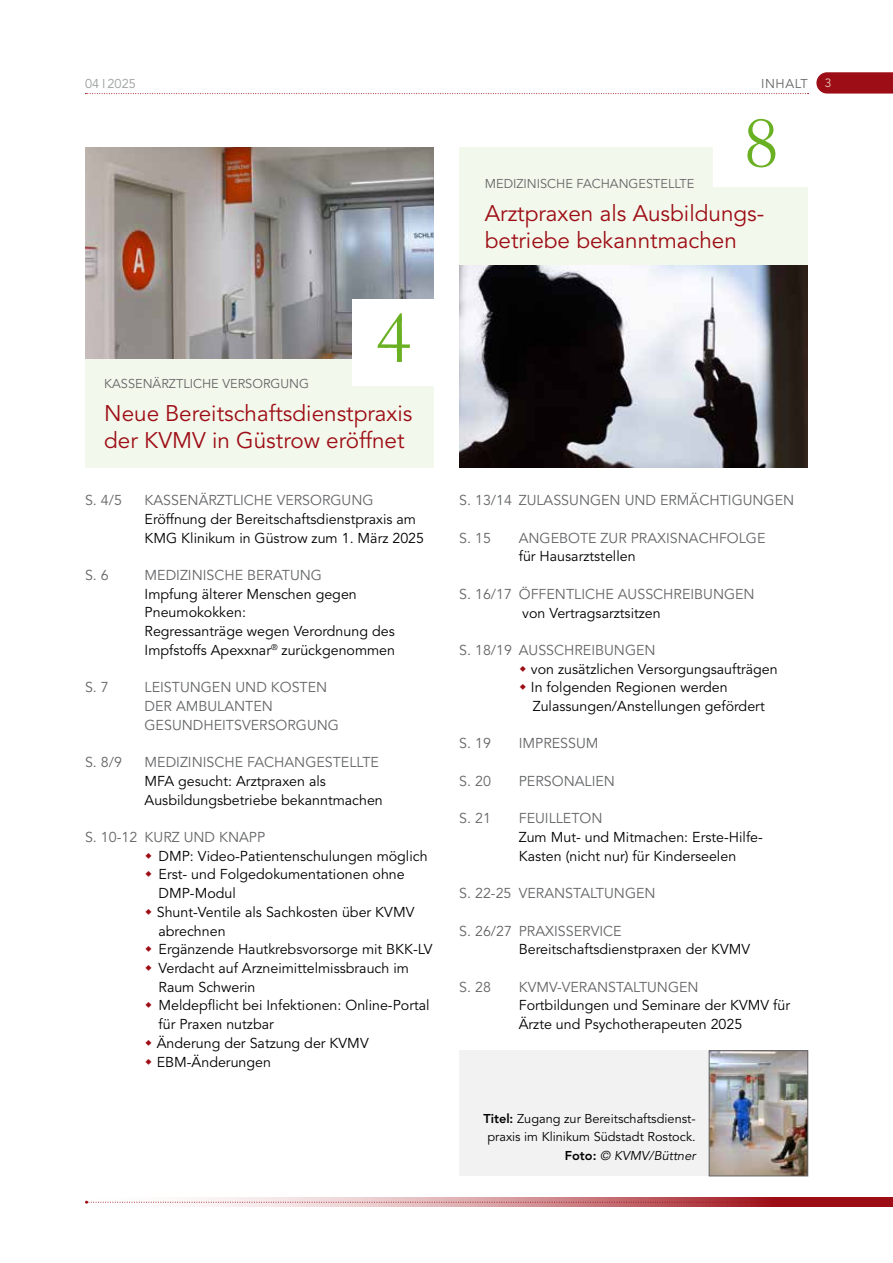
<style>
.page{position:relative;width:893px;height:1263px;background:#fff}
.page>*{position:absolute;margin:0;border:0;box-sizing:border-box;transform-origin:0 0}
.t1{font:75px "Garamond";color:#6ab023}
.t2{font:22.5px/27px "Avenir LT Std";color:#9d0d15}
.t3{font:14.25px/18.8px "Avenir LT Std";color:#000}
.t4{font:14.25px/18.8px "Avenir LT Std";color:#646567}
.t5{font:12.75px/18.8px "Avenir LT Std";color:#000;text-align:right}
.t6{font:12.75px "Avenir LT Std";color:#646567}
.t7{font:12.75px "Avenir LT Std";color:#9c9e9f}
.t8{font:12px "Avenir LT Std";color:#eccdbe}
.s1{font-weight:800}
.s2{font-style:italic}
</style>
<div class="page">
<svg style="left:816px;top:72px;width:77px;height:22px;background:#a31d24"></svg>
<svg style="left:85px;top:93px;width:723px;height:1px"></svg>
<svg style="left:86px;top:1197px;width:807px;height:10px"></svg>
<svg style="left:85px;top:1201px;width:808px;height:3px;background:#cc8488"></svg>
<img style="left:459px;top:1050px;width:349px;height:126px">
<img style="left:85px;top:147px;width:349px;height:212px">
<div style="left:85px;top:359px;width:349px;height:109px;background:#f3f8ec"></div>
<img style="left:459px;top:265px;width:349px;height:203px">
<div style="left:459px;top:147px;width:349px;height:118px;background:#f3f8ec"></div>
<div style="left:714px;top:100px;width:94px;height:87px;background:#fff"></div>
<div style="left:353px;top:299px;width:81px;height:87px;background:#fff"></div>
<p class="t7" style="left:85px;top:77px;width:52px">04 I 2025</p>
<p class="t6" style="left:761px;top:77px;width:48px">INHALT</p>
<p class="t8" style="left:825px;top:76px;width:8px">3</p>
<h1 class="t1" style="left:743px;top:92px;width:37px">8</h1>
<h1 class="t1" style="left:376px;top:287px;width:37px">4</h1>
<p class="t6" style="left:104px;top:376px;width:206px">KASSENÄRZTLICHE VERSORGUNG</p>
<h2 class="t2" style="left:104px;top:401px;width:310px">Neue Bereitschaftsdienstpraxis der KVMV in Güstrow eröffnet</h2>
<p class="t4" style="left:85px;top:491px;width:38px">S. 4/5</p>
<p class="t4" style="left:145px;top:491px;width:230px">KASSENÄRZTLICHE VERSORGUNG</p>
<p class="t3" style="left:145px;top:510px;width:281px">Eröffnung der Bereitschaftsdienstpraxis am<br>KMG Klinikum in Güstrow zum 1. März 2025</p>
<p class="t4" style="left:85px;top:566px;width:25px">S. 6</p>
<p class="t4" style="left:145px;top:566px;width:179px">MEDIZINISCHE BERATUNG</p>
<p class="t3" style="left:145px;top:585px;width:252px">Impfung älterer Menschen gegen<br>Pneumokokken:<br>Regressanträge wegen Verordnung des<br>Impfstoffs Apexxnar<sup>®</sup> zurückgenommen</p>
<p class="t4" style="left:85px;top:678px;width:25px">S. 7</p>
<p class="t4" style="left:145px;top:678px;width:196px">LEISTUNGEN UND KOSTEN<br>DER AMBULANTEN<br>GESUNDHEITSVERSORGUNG</p>
<p class="t4" style="left:85px;top:753px;width:38px">S. 8/9</p>
<p class="t4" style="left:145px;top:753px;width:236px">MEDIZINISCHE FACHANGESTELLTE</p>
<p class="t3" style="left:145px;top:772px;width:240px">MFA gesucht: Arztpraxen als<br>Ausbildungsbetriebe bekanntmachen</p>
<p class="t4" style="left:85px;top:828px;width:182px">S. 10-12 KURZ UND KNAPP</p>
<p class="t3" style="left:157px;top:847px;width:277px">DMP: Video-Patientenschulungen möglich<br>Erst- und Folgedokumentationen ohne<br>DMP-Modul<br>Shunt-Ventile als Sachkosten über KVMV abrechnen<br>Ergänzende Hautkrebsvorsorge mit BKK-LV<br>Verdacht auf Arzneimittelmissbrauch im<br>Raum Schwerin<br>Meldepflicht bei Infektionen: Online-Portal für Praxen nutzbar<br>Änderung der Satzung der KVMV<br>EBM-Änderungen</p>
<p class="t6" style="left:485px;top:177px;width:211px">MEDIZINISCHE FACHANGESTELLTE</p>
<h2 class="t2" style="left:485px;top:201px;width:281px">Arztpraxen als Ausbildungs&shy;betriebe bekanntmachen</h2>
<p class="t4" style="left:459px;top:491px;width:336px">S. 13/14 ZULASSUNGEN UND ERMÄCHTIGUNGEN</p>
<p class="t4" style="left:459px;top:529px;width:33px">S. 15</p>
<p class="t4" style="left:519px;top:529px;width:248px">ANGEBOTE ZUR PRAXISNACHFOLGE</p>
<p class="t3" style="left:519px;top:547px;width:118px">für Hausarztstellen</p>
<p class="t4" style="left:459px;top:585px;width:297px">S. 16/17 ÖFFENTLICHE AUSSCHREIBUNGEN</p>
<p class="t3" style="left:522px;top:604px;width:140px">von Vertragsarztsitzen</p>
<p class="t4" style="left:459px;top:641px;width:198px">S. 18/19 AUSSCHREIBUNGEN</p>
<p class="t3" style="left:531px;top:660px;width:248px">von zusätzlichen Versorgungsaufträgen<br>In folgenden Regionen werden<br>Zulassungen/Anstellungen gefördert</p>
<p class="t4" style="left:459px;top:735px;width:33px">S. 19</p>
<p class="t4" style="left:519px;top:735px;width:81px">IMPRESSUM</p>
<p class="t4" style="left:459px;top:772px;width:33px">S. 20</p>
<p class="t4" style="left:519px;top:772px;width:98px">PERSONALIEN</p>
<p class="t4" style="left:459px;top:809px;width:33px">S. 21</p>
<p class="t4" style="left:519px;top:809px;width:85px">FEUILLETON</p>
<p class="t3" style="left:519px;top:828px;width:246px">Zum Mut- und Mitmachen: Erste-Hilfe-<br>Kasten (nicht nur) für Kinderseelen</p>
<p class="t4" style="left:459px;top:884px;width:198px">S. 22-25 VERANSTALTUNGEN</p>
<p class="t4" style="left:459px;top:922px;width:164px">S. 26/27 PRAXISSERVICE</p>
<p class="t3" style="left:519px;top:940px;width:233px">Bereitschaftsdienstpraxen der KVMV</p>
<p class="t4" style="left:459px;top:978px;width:33px">S. 28</p>
<p class="t4" style="left:519px;top:978px;width:181px">KVMV-VERANSTALTUNGEN</p>
<p class="t3" style="left:519px;top:996px;width:273px">Fortbildungen und Seminare der KVMV für<br>Ärzte und Psychotherapeuten 2025</p>
<p class="t5" style="left:483px;top:1109px;width:214px"><span class="s1">Titel:</span> Zugang zur Bereitschaftsdienst&shy;praxis im Klinikum Südstadt Rostock.<br><span class="s1">Foto:</span> <span class="s2">© KVMV/Büttner</span></p>
</div>
